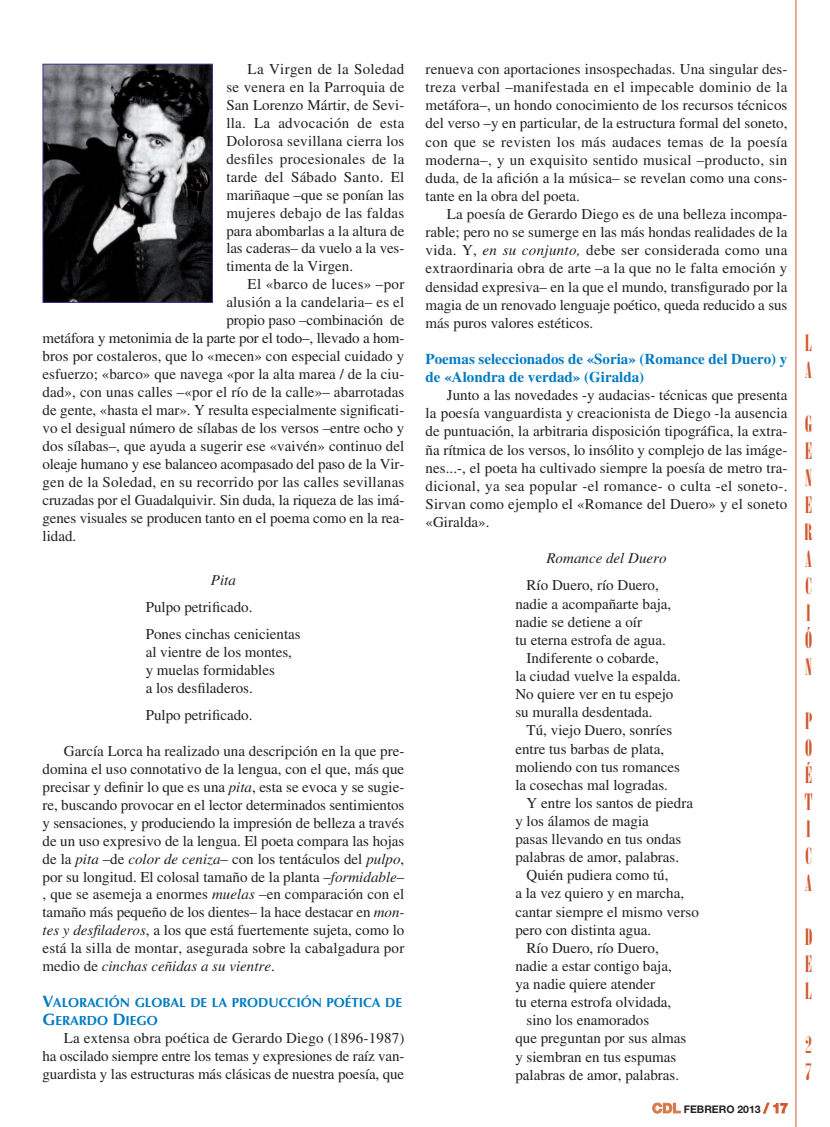
<style>
.page{position:relative;width:830px;height:1127px;background:#fff}
.page>*{position:absolute;margin:0;border:0;box-sizing:border-box;transform-origin:0 0}
.t1{font:22.5px/27px "Onyx";color:#d0572c;text-align:justify}
.t2{font:15px/18px "Times LT Std";color:#231f20;text-align:justify}
.t3{font:700 15px/18.1px "Times LT Std";color:#007bc3}
.t4{font:15px "Times LT Std";letter-spacing:.02em;color:#231f20}
.t5{font:italic 15px "Times LT Std";color:#231f20}
.t6{font:700 13.2px/18px "Optima";color:#007bc3}
.t7{font:700 10.5px "Helvetica Neue";color:#231f20}
.s1{font-style:italic}
.s2{font-size:16.5px}
.s3{font-size:13.5px;color:#d87749}
.s4{font-size:13.5px;color:#d0572c}
</style>
<div class="page">
<hr style="left:795px;top:0;width:1px;height:1127px;background:#d0572c">
<img style="left:45px;top:66px;width:166px;height:235px">
<div style="left:43px;top:64px;width:170px;height:239px;border:1px solid #4c2f91"></div>
<p class="t2" style="left:226px;top:62px;width:179px;text-indent:21px">La Virgen de la Soledad se venera en la Parroquia de San Lorenzo Mártir, de Sevi&shy;lla. La advocación de esta Dolorosa sevillana cierra los desfiles procesionales de la tarde del Sábado Santo. El mariñaque –que se ponían las mujeres debajo de las faldas para abombarlas a la altura de las caderas– da vuelo a la ves&shy;timenta de la Virgen.</p>
<p class="t4" style="left:247px;top:279px;width:158px">El «barco de luces» –por</p>
<p class="t2" style="left:226px;top:295px;width:179px">alusión a la candelaria– es el</p>
<p class="t2" style="left:226px;top:313px;width:179px">propio paso –combinación de</p>
<p class="t2" style="left:43px;top:331px;width:363px">metáfora y metonimia de la parte por el todo–, llevado a hom-</p>
<p class="t2" style="left:43px;top:349px;width:363px">bros por costaleros, que lo «mecen» con especial cuidado y</p>
<p class="t2" style="left:43px;top:367px;width:363px">esfuerzo; «barco» que navega «por la alta marea / de la ciu-</p>
<p class="t2" style="left:43px;top:384px;width:363px">dad», con unas calles –«por el río de la calle»– abarrotadas</p>
<p class="t2" style="left:43px;top:402px;width:363px">de gente, «hasta el mar». Y resulta especialmente significati-</p>
<p class="t2" style="left:43px;top:420px;width:363px">vo el desigual número de sílabas de los versos –entre ocho y</p>
<p class="t2" style="left:43px;top:438px;width:363px">dos sílabas–, que ayuda a sugerir ese «vaivén» continuo del</p>
<p class="t2" style="left:43px;top:456px;width:363px">oleaje humano y ese balanceo acompasado del paso de la Vir-</p>
<p class="t2" style="left:43px;top:474px;width:363px">gen de la Soledad, en su recorrido por las calles sevillanas</p>
<p class="t2" style="left:43px;top:492px;width:363px">cruzadas por el Guadalquivir. Sin duda, la riqueza de las imá-</p>
<p class="t2" style="left:43px;top:510px;width:363px">genes visuales se producen tanto en el poema como en la rea-</p>
<p class="t2" style="left:43px;top:528px;width:35px">lidad.</p>
<p class="t5" style="left:211px;top:575px;width:27px">Pita</p>
<p class="t2" style="left:146px;top:595px;width:156px;line-height:26.8px">Pulpo petrificado.<br>Pones cinchas cenicientas</p>
<p class="t2" style="left:146px;top:645px;width:148px;text-align:left">al vientre de los montes, y muelas formidables<br>a los desfiladeros.</p>
<p class="t2" style="left:146px;top:707px;width:108px">Pulpo petrificado.</p>
<p class="t2" style="left:43px;top:743px;width:363px;text-indent:21px">García Lorca ha realizado una descripción en la que pre&shy;domina el uso connotativo de la lengua, con el que, más que precisar y definir lo que es una <span class="s1">pita</span>, esta se evoca y se sugie&shy;re, buscando provocar en el lector determinados sentimientos y sensaciones, y produciendo la impresión de belleza a través de un uso expresivo de la lengua. El poeta compara las hojas de la <span class="s1">pita</span> –de <span class="s1">color de ceniza</span>– con los tentáculos del <span class="s1">pulpo</span>, por su longitud. El colosal tamaño de la planta –<span class="s1">formidable</span>– , que se asemeja a enormes <span class="s1">muelas</span> –en comparación con el tamaño más pequeño de los dientes– la hace destacar en <span class="s1">mon&shy;tes y desfiladeros</span>, a los que está fuertemente sujeta, como lo está la silla de montar, asegurada sobre la cabalgadura por medio de <span class="s1">cinchas ceñidas a su vientre</span>.</p>
<p class="t6" style="left:43px;top:995px;width:361px"><span class="s2">V</span>ALORACIÓN GLOBAL DE LA PRODUCCIÓN POÉTICA DE<br><span class="s2">G</span>ERARDO <span class="s2">D</span>IEGO</p>
<p class="t2" style="left:43px;top:1030px;width:363px;text-indent:21px">La extensa obra poética de Gerardo Diego (1896-1987) ha oscilado siempre entre los temas y expresiones de raíz van&shy;guardista y las estructuras más clásicas de nuestra poesía, que</p>
<p class="t2" style="left:425px;top:61px;width:363px">renueva con aportaciones insospechadas. Una singular des&shy;treza verbal –manifestada en el impecable dominio de la metáfora–, un hondo conocimiento de los recursos técnicos del verso –y en particular, de la estructura formal del soneto, con que se revisten los más audaces temas de la poesía moderna–, y un exquisito sentido musical –producto, sin duda, de la afición a la música– se revelan como una cons&shy;tante en la obra del poeta.</p>
<p class="t2" style="left:425px;top:206px;width:363px;text-indent:21px">La poesía de Gerardo Diego es de una belleza incompa&shy;rable; pero no se sumerge en las más hondas realidades de la vida. Y, <span class="s1">en su conjunto,</span> debe ser considerada como una extraordinaria obra de arte –a la que no le falta emoción y densidad expresiva– en la que el mundo, transfigurado por la magia de un renovado lenguaje poético, queda reducido a sus más puros valores estéticos.</p>
<p class="t3" style="left:425px;top:351px;width:363px">Poemas seleccionados de «Soria» (Romance del Duero) y de «Alondra de verdad» (Giralda)</p>
<p class="t2" style="left:425px;top:388px;width:363px;text-indent:21px">Junto a las novedades -y audacias- técnicas que presenta la poesía vanguardista y creacionista de Diego -la ausencia de puntuación, la arbitraria disposición tipográfica, la extra&shy;ña rítmica de los versos, lo insólito y complejo de las imáge&shy;nes...-, el poeta ha cultivado siempre la poesía de metro tra&shy;dicional, ya sea popular -el romance- o culta -el soneto-.<br>Sirvan como ejemplo el «Romance del Duero» y el soneto «Giralda».</p>
<p class="t5" style="left:546px;top:553px;width:121px">Romance del Duero</p>
<p class="t2" style="left:526px;top:578px;width:134px">Río Duero, río Duero,</p>
<p class="t2" style="left:515px;top:596px;width:157px">nadie a acompañarte baja,</p>
<p class="t2" style="left:515px;top:614px;width:128px">nadie se detiene a oír</p>
<p class="t2" style="left:515px;top:632px;width:152px">tu eterna estrofa de agua.</p>
<p class="t2" style="left:526px;top:650px;width:134px">Indiferente o cobarde,</p>
<p class="t2" style="left:515px;top:668px;width:167px">la ciudad vuelve la espalda.</p>
<p class="t2" style="left:515px;top:687px;width:159px">No quiere ver en tu espejo</p>
<p class="t2" style="left:515px;top:705px;width:139px">su muralla desdentada.</p>
<p class="t2" style="left:526px;top:723px;width:147px">Tú, viejo Duero, sonríes</p>
<p class="t2" style="left:515px;top:741px;width:150px">entre tus barbas de plata,</p>
<p class="t2" style="left:515px;top:759px;width:166px">moliendo con tus romances</p>
<p class="t2" style="left:515px;top:777px;width:154px">la cosechas mal logradas.</p>
<p class="t2" style="left:526px;top:795px;width:168px">Y entre los santos de piedra</p>
<p class="t2" style="left:515px;top:813px;width:135px">y los álamos de magia</p>
<p class="t2" style="left:515px;top:831px;width:167px">pasas llevando en tus ondas</p>
<p class="t2" style="left:515px;top:850px;width:165px">palabras de amor, palabras.</p>
<p class="t2" style="left:526px;top:868px;width:143px">Quién pudiera como tú,</p>
<p class="t2" style="left:515px;top:886px;width:170px">a la vez quiero y en marcha,</p>
<p class="t2" style="left:515px;top:904px;width:185px">cantar siempre el mismo verso</p>
<p class="t2" style="left:515px;top:922px;width:137px">pero con distinta agua.</p>
<p class="t2" style="left:526px;top:940px;width:134px">Río Duero, río Duero,</p>
<p class="t2" style="left:515px;top:958px;width:158px">nadie a estar contigo baja,</p>
<p class="t2" style="left:515px;top:976px;width:141px">ya nadie quiere atender</p>
<p class="t2" style="left:515px;top:995px;width:157px">tu eterna estrofa olvidada,</p>
<p class="t2" style="left:526px;top:1013px;width:124px">sino los enamorados</p>
<p class="t2" style="left:515px;top:1031px;width:172px">que preguntan por sus almas</p>
<p class="t2" style="left:515px;top:1049px;width:162px">y siembran en tus espumas</p>
<p class="t2" style="left:515px;top:1067px;width:165px">palabras de amor, palabras.</p>
<p class="t7" style="left:652px;top:1105px;width:137px"><span class="s3">CDL</span> FEBRERO 2013 <span class="s4">/ 17</span></p>
<h1 class="t1" style="left:804px;top:330px;width:8px">L<br>A</h1>
<h1 class="t1" style="left:804px;top:411px;width:10px">G E N E R A C I Ó N</h1>
<h1 class="t1" style="left:804px;top:708px;width:9px">P O É T I C A</h1>
<h1 class="t1" style="left:804px;top:924px;width:9px">D E L</h1>
<h1 class="t1" style="left:805px;top:1032px;width:8px">2<br>7</h1>
</div>
